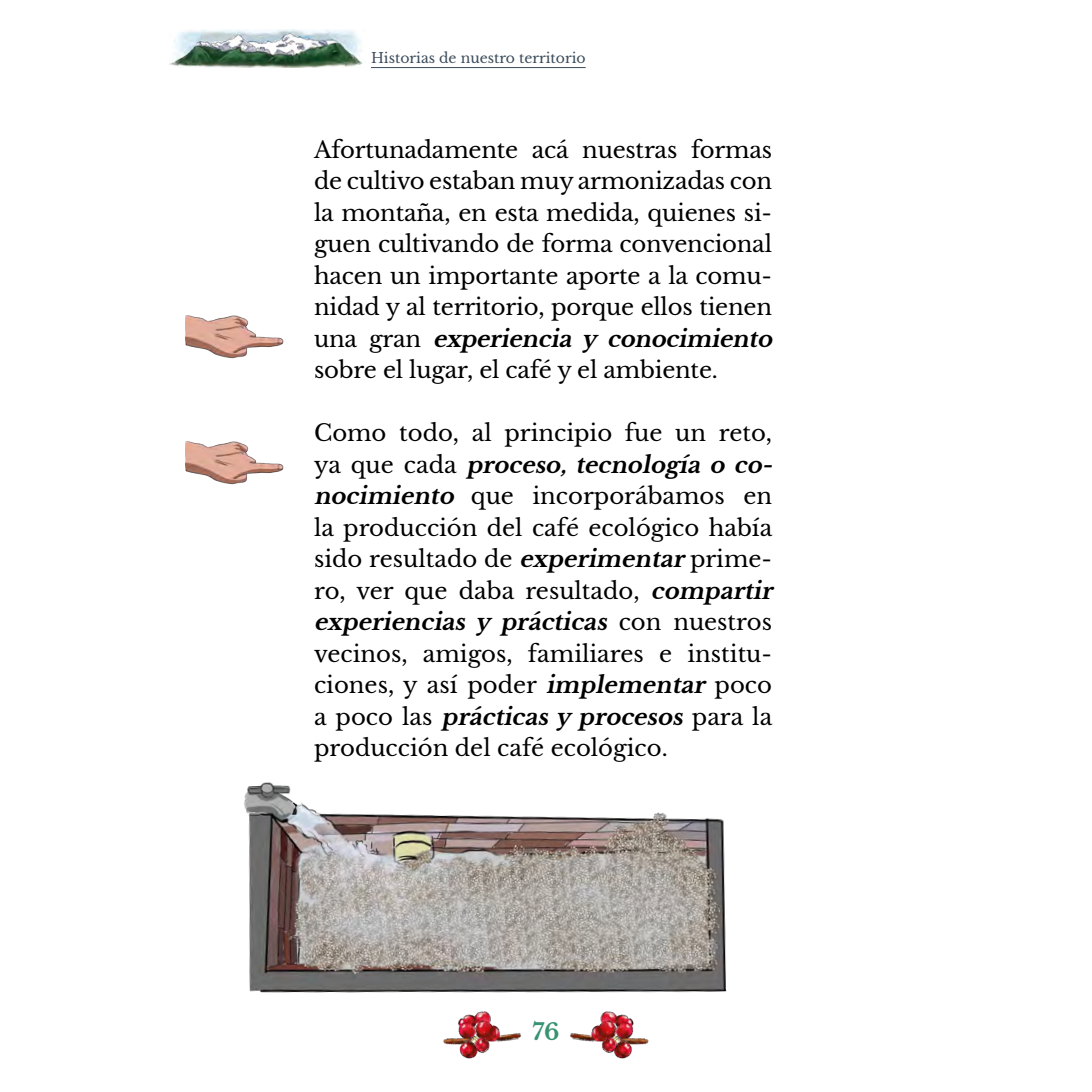
<style>
.page{position:relative;width:1092px;height:1092px;background:#fff}
.page>*{position:absolute;margin:0;border:0;box-sizing:border-box;transform-origin:0 0}
.t1{font:22.75px/31.5px "Libre Baskerville";letter-spacing:-.01em;color:#000}
.t2{font:700 22.75px "Libre Baskerville";color:#379372}
.t3{font:14px "Libre Baskerville";color:#3a4b5a}
.s1{font-weight:700;font-style:italic}
</style>
<div class="page">
<img style="left:169px;top:29px;width:194px;height:39px">
<hr style="left:371px;top:67px;width:214px;height:1px;background:#3a4b5a">
<img style="left:443px;top:1012px;width:79px;height:47px">
<img style="left:570px;top:1012px;width:79px;height:47px">
<img style="left:244px;top:782px;width:483px;height:230px">
<img style="left:185px;top:315px;width:99px;height:44px">
<img style="left:185px;top:441px;width:99px;height:44px">
<p class="t3" style="left:371px;top:49px;width:216px">Historias de nuestro territorio</p>
<p class="t1" style="left:314px;top:134px;width:464px">Afortunadamente acá nuestras formas de cultivo estaban muy armonizadas con la montaña, en esta medida, quienes si&shy;guen cultivando de forma convencional hacen un importante aporte a la comu&shy;nidad y al territorio, porque ellos tienen u n a g r a n <span class="s1">experiencia y conocimiento </span>sobre el lugar, el café y el ambiente.</p>
<p class="t1" style="left:314px;top:417px;width:465px">Como todo, al principio fue un reto, y a q u e c a d a <span class="s1">proceso, tecnología o co&shy;nocimiento</span> que incorporábamos en la producción del café ecológico había sido resultado de <span class="s1">experimentar</span> prime&shy;ro, ver que daba resultado, <span class="s1">compartir experiencias y prácticas</span> c o n n u e s t r o s vecinos, amigos, familiares e institu&shy;ciones, y así poder <span class="s1">implementar</span> poco a p o c o l a s <span class="s1">prácticas y procesos</span> p a r a l a producción del café ecológico.</p>
<p class="t2" style="left:532px;top:1017px;width:29px">76</p>
</div>
